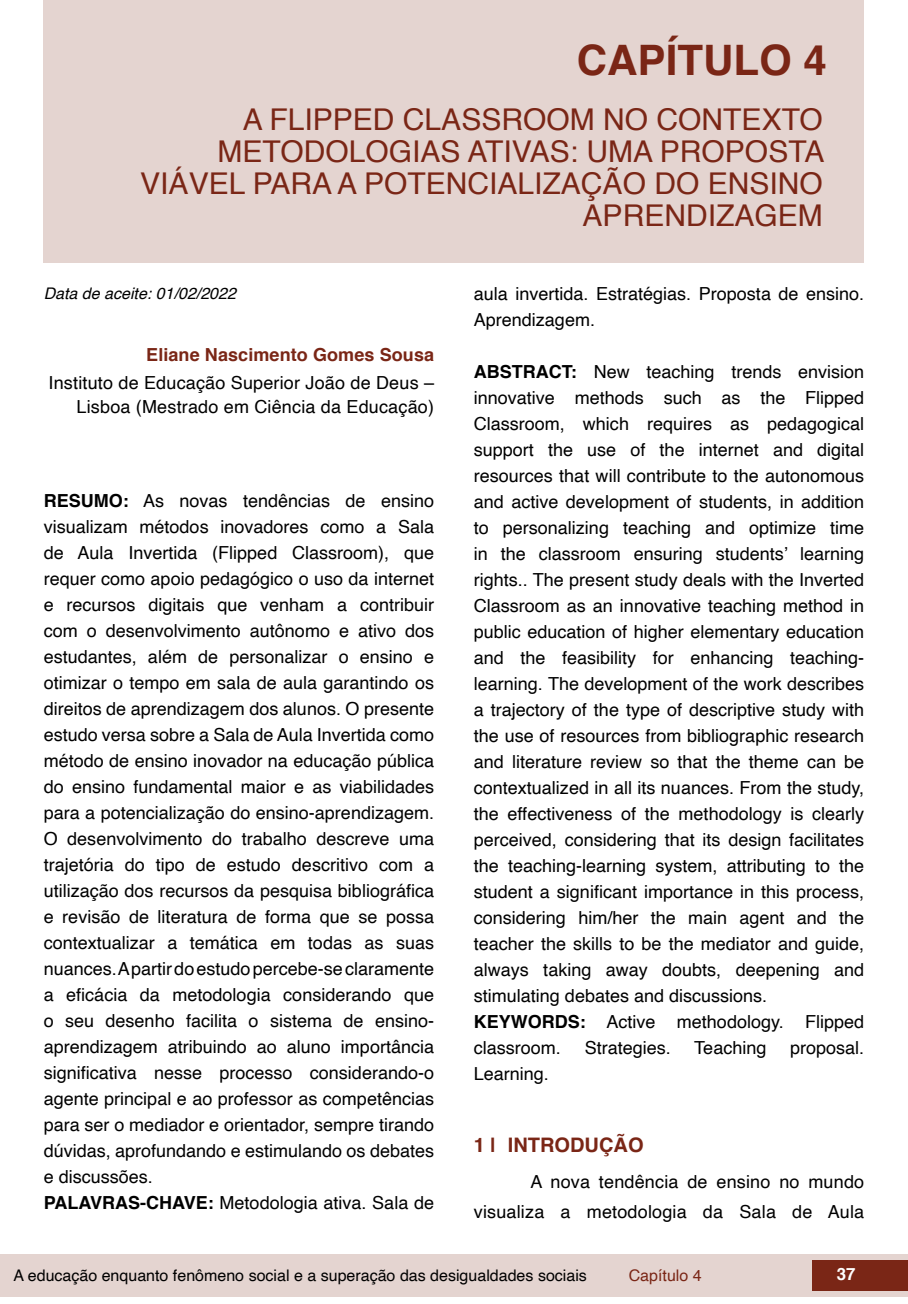
<style>
.page{position:relative;width:908px;height:1304px;background:#fff}
.page>*{position:absolute;margin:0;border:0;box-sizing:border-box;transform-origin:0 0}
.t1{font:700 42px "Helvetica";color:#7a2616}
.t2{font:30px/32px "Helvetica";color:#7a2616;text-align:right}
.t3{font:700 20px "Helvetica";color:#7a2616}
.t4{font:18px/26px "Helvetica";color:#000}
.t5{font:700 18px "Helvetica";letter-spacing:.005em;color:#7a2616}
.t6{font:700 16.8px "Helvetica";color:#fff}
.t7{font:16px "Helvetica";color:#000}
.t8{font:italic 16px "Helvetica";color:#000}
.t9{font:16px "Helvetica";color:#7a2616}
.s1{font-weight:700}
</style>
<div class="page">
<div style="left:0;top:1254px;width:906px;height:43px;background:#e4d4d0"></div>
<div style="left:812px;top:1261px;width:95px;height:30px;background:#7a2616"></div>
<div style="left:44px;top:0;width:819px;height:263px;background:#e4d4d0"></div>
<h1 class="t1" style="left:576px;top:26px;width:251px">CAPÍTULO 4</h1>
<h2 class="t2" style="left:140px;top:104px;width:685px">A FLIPPED CLASSROOM NO CONTEXTO<br>METODOLOGIAS ATIVAS: UMA PROPOSTA<br>VIÁVEL PARA A POTENCIALIZAÇÃO DO ENSINO<br>APRENDIZAGEM</h2>
<p class="t8" style="left:44px;top:280px;width:194px">Data de aceite: 01/02/2022</p>
<p class="t5" style="left:146px;top:341px;width:289px">Eliane Nascimento Gomes Sousa</p>
<p class="t4" style="left:49px;top:371px;width:387px;line-height:24px;text-align:right">Instituto de Educação Superior João de Deus –<br>Lisboa (Mestrado em Ciência da Educação)</p>
<p class="t4" style="left:44px;top:488px;width:392px"><span class="s1">RESUMO:</span> As novas tendências de ensino visualizam métodos inovadores como a Sala de Aula Invertida (Flipped Classroom), que requer como apoio pedagógico o uso da internet e recursos digitais que venham a contribuir com o desenvolvimento autônomo e ativo dos estudantes, além de personalizar o ensino e otimizar o tempo em sala de aula garantindo os direitos de aprendizagem dos alunos. O presente estudo versa sobre a Sala de Aula Invertida como método de ensino inovador na educação pública do ensino fundamental maior e as viabilidades para a potencialização do ensino-aprendizagem.<br>O desenvolvimento do trabalho descreve uma trajetória do tipo de estudo descritivo com a utilização dos recursos da pesquisa bibliográfica e revisão de literatura de forma que se possa contextualizar a temática em todas as suas nuances. A partir do estudo percebe-se claramente a eficácia da metodologia considerando que o seu desenho facilita o sistema de ensino&shy;aprendizagem atribuindo ao aluno importância significativa nesse processo considerando-o agente principal e ao professor as competências para ser o mediador e orientador, sempre tirando dúvidas, aprofundando e estimulando os debates e discussões.<br><span class="s1">PALAVRAS-CHAVE:</span> Metodologia ativa. Sala de</p>
<p class="t4" style="left:473px;top:281px;width:392px">aula invertida. Estratégias. Proposta de ensino.<br>Aprendizagem.</p>
<p class="t4" style="left:473px;top:359px;width:392px"><span class="s1">ABSTRACT:</span> New teaching trends envision innovative methods such as the Flipped Classroom, which requires as pedagogical support the use of the internet and digital resources that will contribute to the autonomous and active development of students, in addition to personalizing teaching and optimize time in the classroom ensuring students’ learning rights.. The present study deals with the Inverted Classroom as an innovative teaching method in public education of higher elementary education and the feasibility for enhancing teaching&shy;learning. The development of the work describes a trajectory of the type of descriptive study with the use of resources from bibliographic research and literature review so that the theme can be contextualized in all its nuances. From the study, the effectiveness of the methodology is clearly perceived, considering that its design facilitates the teaching-learning system, attributing to the student a significant importance in this process, considering him/her the main agent and the teacher the skills to be the mediator and guide, always taking away doubts, deepening and stimulating debates and discussions.<br><span class="s1">KEYWORDS:</span> Active methodology. Flipped classroom.</p>
<p class="t4" style="left:584px;top:1035px;width:88px">Strategies.</p>
<p class="t4" style="left:694px;top:1035px;width:74px">Teaching</p>
<p class="t4" style="left:789px;top:1035px;width:76px">proposal.</p>
<p class="t4" style="left:473px;top:1061px;width:77px">Learning.</p>
<p class="t3" style="left:473px;top:1129px;width:171px">1 | INTRODUÇÃO</p>
<p class="t4" style="left:473px;top:1167px;width:392px;line-height:30px;text-align:right">A nova tendência de ensino no mundo visualiza a metodologia da Sala de Aula</p>
<p class="t7" style="left:14px;top:1263px;width:574px">A educação enquanto fenômeno social e a superação das desigualdades sociais</p>
<p class="t9" style="left:628px;top:1263px;width:74px">Capítulo 4</p>
<p class="t6" style="left:836px;top:1261px;width:20px">37</p>
</div>
